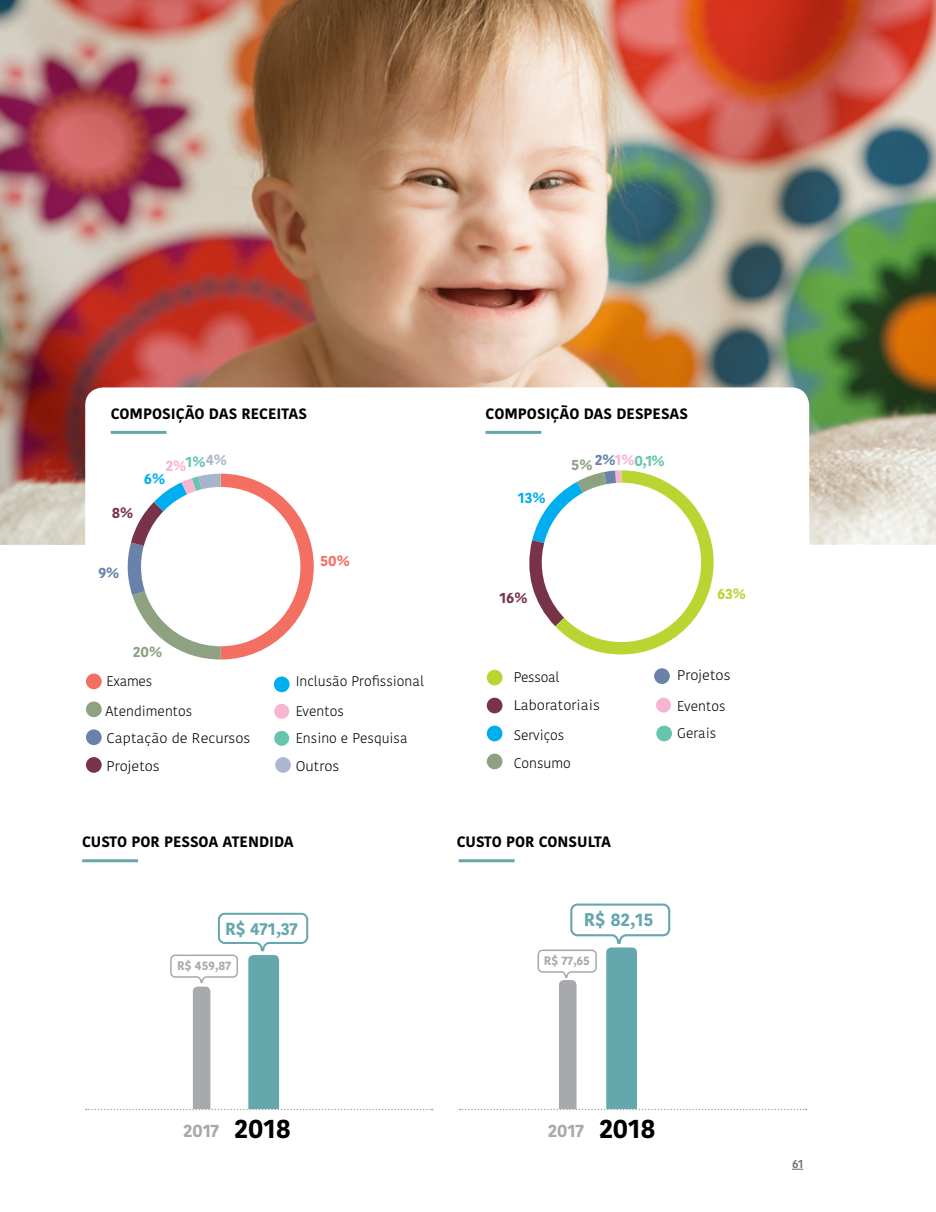
<style>
.page{position:relative;width:936px;height:1212px;background:#fff}
.page>*{position:absolute;margin:0;border:0;box-sizing:border-box;transform-origin:0 0}
.t1{font:700 18.3px "Kohinoor Devanagari";color:#64a7ac}
.t2{font:700 18.15px "Kohinoor Devanagari";color:#a7a9ac}
.t3{font:700 17.55px "Kohinoor Devanagari";color:#64a7ac}
.t4{font:700 15px "Kohinoor Devanagari";color:#000}
.t5{font:700 15px "Kohinoor Devanagari";color:#67c5ad}
.t6{font:700 15px "Kohinoor Devanagari";color:#f7b5d2}
.t7{font:700 15px "Kohinoor Devanagari";color:#00aeef}
.t8{font:700 15px "Kohinoor Devanagari";color:#8ea282}
.t9{font:700 15px "Kohinoor Devanagari";color:#783348}
.t10{font:700 15px "Kohinoor Devanagari";color:#f36f62}
.t11{font:700 15px "Kohinoor Devanagari";color:#bad532}
.t12{font:700 15px "Kohinoor Devanagari";color:#6882aa}
.t13{font:300 13.95px "Kohinoor Devanagari";color:#000}
.t14{font:300 13.95px "Kohinoor Devanagari";color:#000;scale:1.05 1}
.t15{font:300 13.95px "Kohinoor Devanagari";letter-spacing:-.02em;color:#000}
.t16{font:700 12.3px "Kohinoor Devanagari";color:#a7a9ac}
.t17{font:600 12px "Kohinoor Devanagari";color:#6d6e71}
.s1{color:#6882aa}
.s2{color:#f7b5d2}
.s3{font-size:27px;color:#000}
</style>
<div class="page">
<img style="left:0;top:0;width:935px;height:545px">
<div style="left:85px;top:387px;width:724px;height:392px;background:#fff;border-radius:18px"></div>
<div style="left:193px;top:986px;width:17px;height:128px;background:#a7a9ac;border-radius:5px"></div>
<div style="left:559px;top:980px;width:17px;height:134px;background:#a7a9ac;border-radius:5px"></div>
<div style="left:248px;top:955px;width:31px;height:159px;background:#64a7ac;border-radius:5px"></div>
<div style="left:606px;top:947px;width:31px;height:167px;background:#64a7ac;border-radius:5px"></div>
<hr style="left:82px;top:859px;width:56px;height:3px;background:#64a7ac">
<hr style="left:111px;top:431px;width:55px;height:3px;background:#64a7ac">
<hr style="left:485px;top:431px;width:56px;height:3px;background:#64a7ac">
<hr style="left:458px;top:859px;width:56px;height:3px;background:#64a7ac">
<div style="left:159px;top:1109px;width:174px;height:46px;background:#fff"></div>
<div style="left:524px;top:1109px;width:174px;height:46px;background:#fff"></div>
<svg style="left:537px;top:903px;width:134px;height:76px"></svg>
<svg style="left:86px;top:1109px;width:347px;height:1px"></svg>
<svg style="left:459px;top:1109px;width:347px;height:1px"></svg>
<svg style="left:170px;top:912px;width:139px;height:72px"></svg>
<svg style="left:127px;top:474px;width:187px;height:185px"></svg>
<div style="left:141px;top:487px;width:159px;height:159px;background:#fff;border-radius:50%"></div>
<div style="left:86px;top:673px;width:16px;height:16px;background:#f36f62;border-radius:50%"></div>
<div style="left:486px;top:670px;width:16px;height:15px;background:#bad532;border-radius:50%"></div>
<div style="left:86px;top:701px;width:16px;height:16px;background:#8ea282;border-radius:50%"></div>
<div style="left:486px;top:753px;width:16px;height:16px;background:#8ea282;border-radius:50%"></div>
<div style="left:86px;top:729px;width:16px;height:16px;background:#6882aa;border-radius:50%"></div>
<div style="left:654px;top:668px;width:15px;height:16px;background:#6882aa;border-radius:50%"></div>
<div style="left:86px;top:757px;width:16px;height:16px;background:#783348;border-radius:50%"></div>
<div style="left:486px;top:698px;width:16px;height:15px;background:#783348;border-radius:50%"></div>
<div style="left:275px;top:757px;width:16px;height:16px;background:#adb7cf;border-radius:50%"></div>
<div style="left:274px;top:676px;width:15px;height:16px;background:#00aeef;border-radius:50%"></div>
<div style="left:486px;top:726px;width:16px;height:15px;background:#00aeef;border-radius:50%"></div>
<div style="left:656px;top:726px;width:16px;height:15px;background:#67c5ad;border-radius:50%"></div>
<div style="left:274px;top:704px;width:15px;height:15px;background:#f7b5d2;border-radius:50%"></div>
<div style="left:656px;top:698px;width:15px;height:15px;background:#f7b5d2;border-radius:50%"></div>
<div style="left:274px;top:731px;width:15px;height:15px;background:#67c5ad;border-radius:50%"></div>
<svg style="left:529px;top:470px;width:184px;height:184px"></svg>
<div style="left:541px;top:483px;width:160px;height:159px;background:#fff;border-radius:50%"></div>
<p class="t4" style="left:111px;top:405px;width:198px">COMPOSIÇÃO DAS RECEITAS</p>
<p class="t4" style="left:485px;top:405px;width:204px">COMPOSIÇÃO DAS DESPESAS</p>
<p class="t5" style="left:595px;top:452px;width:71px"><span class="s1">2%</span><span class="s2">1%</span>0,1%</p>
<p class="t6" style="left:165px;top:457px;width:63px">2%<sup>1%</sup><sup>4%</sup></p>
<p class="t8" style="left:571px;top:456px;width:23px">5%</p>
<p class="t9" style="left:112px;top:504px;width:23px">8%</p>
<p class="t7" style="left:144px;top:470px;width:23px">6%</p>
<p class="t12" style="left:98px;top:564px;width:22px">9%</p>
<p class="t8" style="left:133px;top:643px;width:31px">20%</p>
<p class="t10" style="left:320px;top:552px;width:31px">50%</p>
<p class="t7" style="left:518px;top:489px;width:29px">13%</p>
<p class="t9" style="left:499px;top:589px;width:30px">16%</p>
<p class="t11" style="left:717px;top:585px;width:31px">63%</p>
<p class="t14" style="left:677px;top:667px;width:52px">Projetos</p>
<p class="t13" style="left:107px;top:673px;width:47px">Exames</p>
<p class="t15" style="left:513px;top:669px;width:47px">Pessoal</p>
<p class="t13" style="left:296px;top:703px;width:50px">Eventos</p>
<p class="t13" style="left:677px;top:698px;width:50px">Eventos</p>
<p class="t14" style="left:107px;top:730px;width:138px">Captação de Recursos</p>
<p class="t13" style="left:296px;top:673px;width:130px">Inclusão Profissional</p>
<p class="t14" style="left:513px;top:697px;width:84px">Laboratoriais</p>
<p class="t13" style="left:105px;top:703px;width:88px">Atendimentos</p>
<p class="t13" style="left:677px;top:724px;width:40px">Gerais</p>
<p class="t13" style="left:513px;top:727px;width:52px">Serviços</p>
<p class="t13" style="left:296px;top:730px;width:114px">Ensino e Pesquisa</p>
<p class="t14" style="left:107px;top:758px;width:52px">Projetos</p>
<p class="t14" style="left:296px;top:758px;width:43px">Outros</p>
<p class="t4" style="left:82px;top:832px;width:213px">CUSTO POR PESSOA ATENDIDA</p>
<p class="t3" style="left:225px;top:919px;width:74px">R$ 471,37</p>
<p class="t16" style="left:177px;top:958px;width:55px">R$ 459,87</p>
<p class="t13" style="left:513px;top:755px;width:59px">Consumo</p>
<p class="t4" style="left:456px;top:832px;width:156px">CUSTO POR CONSULTA</p>
<h1 class="t1" style="left:584px;top:909px;width:71px">R$ 82,15</h1>
<p class="t16" style="left:544px;top:953px;width:48px">R$ 77,65</p>
<h2 class="t2" style="left:183px;top:1119px;width:109px">2017 <span class="s3">2018</span></h2>
<h2 class="t2" style="left:548px;top:1119px;width:109px">2017 <span class="s3">2018</span></h2>
<p class="t17" style="left:792px;top:1157px;width:13px">61</p>
</div>
